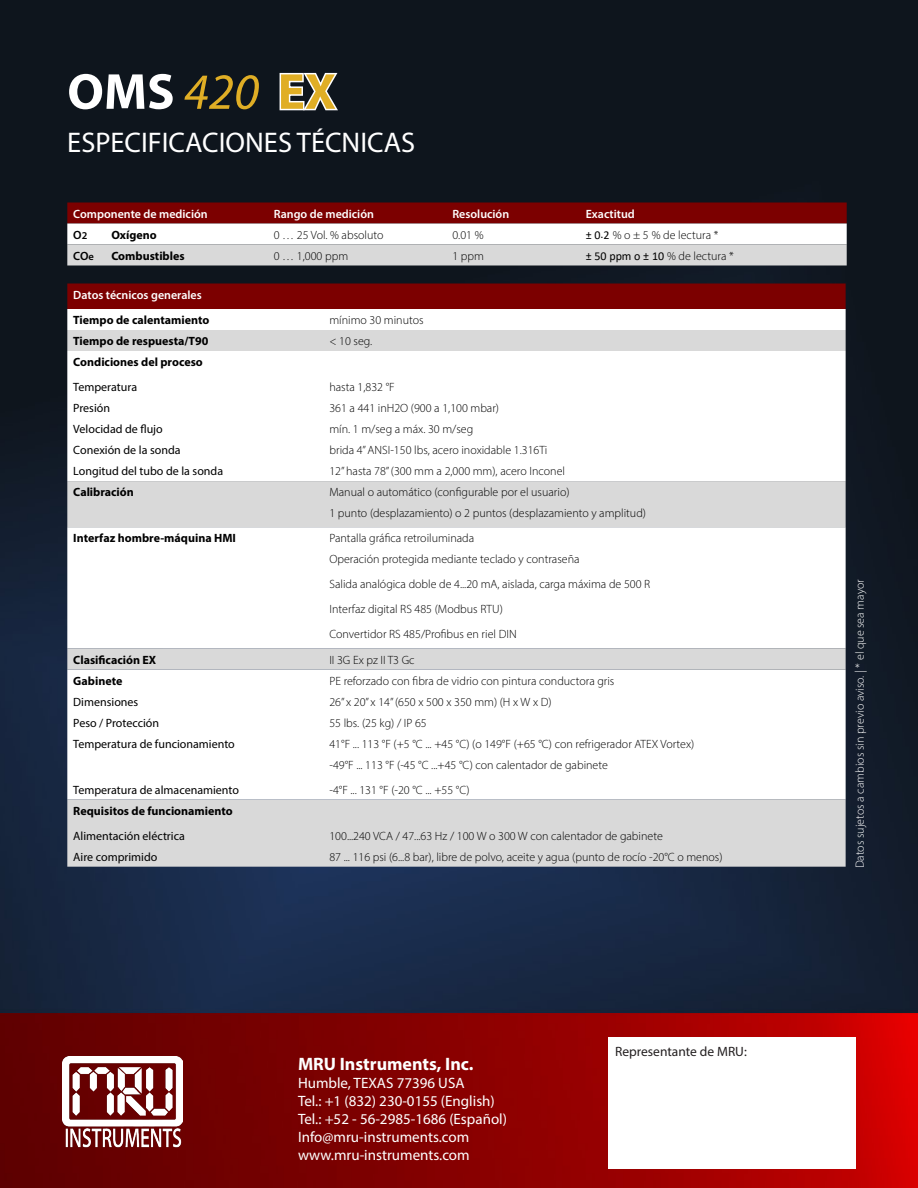
<style>
.page{position:relative;width:918px;height:1188px;background:#fff}
.page>*{position:absolute;margin:0;border:0;box-sizing:border-box;transform-origin:0 0}
.t1{font:700 51px "Myriad Pro";color:#fff}
.t2{font:28.5px "Myriad Pro";color:#fff}
.t3{font:700 18px "Myriad Pro";color:#fff}
.t4{font:15px/18px "Myriad Pro";color:#fff}
.t5{font:13.5px "Myriad Pro";color:#231f20}
.No_Spacing{font:300 12px "Myriad Pro";color:#000}
.t6{font:12px "Myriad Pro";color:#000}
.t7{font:700 12px "Myriad Pro";color:#000}
.No_Spacing-2{font:600 12px "Myriad Pro";color:#fff}
.t8{font:300 12px "Myriad Pro";color:#fff}
.No_Spacing-3{font:600 12px "Myriad Pro";color:#000}
.s1{font-weight:400;font-style:italic;color:#e0ae25}
.s2{font-size:10.5px}
.s3{font-family:"Calibri";font-weight:400}
</style>
<div class="page">
<img style="left:0;top:0;width:918px;height:1188px">
<img style="left:63px;top:1056px;width:120px;height:98px">
<div style="left:608px;top:1037px;width:248px;height:132px;background:#fff"></div>
<svg style="left:67px;top:202px;width:780px;height:64px"></svg>
<div style="left:67px;top:284px;width:779px;height:25px;background:#7c0000"></div>
<svg style="left:67px;top:309px;width:779px;height:21px"></svg>
<svg style="left:67px;top:330px;width:779px;height:537px"></svg>
<p class="t1" style="left:67px;top:58px;width:270px">OMS <span class="s1">420</span> EX</p>
<p class="t2" style="left:67px;top:125px;width:350px">ESPECIFICACIONES TÉCNICAS</p>
<p class="No_Spacing-2" style="left:73px;top:206px;width:136px">Componente de medición</p>
<p class="No_Spacing-2" style="left:274px;top:206px;width:102px">Rango de medición</p>
<p class="No_Spacing-2" style="left:452px;top:206px;width:58px">Resolución</p>
<p class="No_Spacing-2" style="left:586px;top:206px;width:51px">Exactitud</p>
<p class="No_Spacing-3" style="left:73px;top:227px;width:16px">O<span class="s2">2</span></p>
<p class="t7" style="left:111px;top:227px;width:47px">Oxígeno</p>
<p class="No_Spacing" style="left:274px;top:227px;width:111px">0 … 25 Vol. % absoluto</p>
<p class="No_Spacing" style="left:452px;top:227px;width:33px">0.01 %</p>
<p class="No_Spacing" style="left:586px;top:227px;width:134px"><span class="s3">± 0.2</span> % o ± 5 % de lectura *</p>
<p class="No_Spacing-3" style="left:73px;top:248px;width:22px">CO<span class="s2">e</span></p>
<p class="t7" style="left:111px;top:248px;width:75px">Combustibles</p>
<p class="No_Spacing" style="left:274px;top:248px;width:76px">0 … 1,000 ppm</p>
<p class="No_Spacing" style="left:452px;top:248px;width:33px">1 ppm</p>
<p class="No_Spacing" style="left:586px;top:248px;width:150px"><span class="s3">± 50 ppm o ± 10</span> % de lectura *</p>
<p class="No_Spacing-2" style="left:73px;top:287px;width:130px">Datos técnicos generales</p>
<p class="t7" style="left:73px;top:312px;width:138px">Tiempo de calentamiento</p>
<p class="No_Spacing" style="left:329px;top:313px;width:96px">mínimo 30 minutos</p>
<p class="t7" style="left:73px;top:333px;width:137px">Tiempo de respuesta/T90</p>
<p class="No_Spacing" style="left:329px;top:334px;width:44px">&lt; 10 seg.</p>
<p class="t7" style="left:73px;top:354px;width:131px">Condiciones del proceso</p>
<p class="t6" style="left:73px;top:380px;width:65px">Temperatura</p>
<p class="No_Spacing" style="left:329px;top:380px;width:67px">hasta 1,832 °F</p>
<p class="t6" style="left:73px;top:401px;width:38px">Presión</p>
<p class="No_Spacing" style="left:329px;top:401px;width:171px">361 a 441 inH2O (900 a 1,100 mbar)</p>
<p class="t6" style="left:73px;top:422px;width:91px">Velocidad de flujo</p>
<p class="No_Spacing" style="left:329px;top:422px;width:145px">mín. 1 m/seg a máx. 30 m/seg</p>
<p class="t6" style="left:73px;top:443px;width:109px">Conexión de la sonda</p>
<p class="No_Spacing" style="left:329px;top:443px;width:220px">brida 4” ANSI-150 lbs, acero inoxidable 1.316Ti</p>
<p class="t6" style="left:73px;top:464px;width:151px">Longitud del tubo de la sonda</p>
<p class="No_Spacing" style="left:329px;top:464px;width:237px">12” hasta 78” (300 mm a 2,000 mm), acero Inconel</p>
<p class="t7" style="left:73px;top:484px;width:62px">Calibración</p>
<p class="No_Spacing" style="left:329px;top:485px;width:242px">Manual o automático (configurable por el usuario)</p>
<p class="No_Spacing" style="left:329px;top:506px;width:318px">1 punto (desplazamiento) o 2 puntos (desplazamiento y amplitud)</p>
<p class="t7" style="left:73px;top:530px;width:164px">Interfaz hombre-máquina HMI</p>
<p class="No_Spacing" style="left:329px;top:531px;width:146px">Pantalla gráfica retroiluminada</p>
<p class="No_Spacing" style="left:329px;top:552px;width:252px">Operación protegida mediante teclado y contraseña</p>
<p class="No_Spacing" style="left:329px;top:577px;width:322px">Salida analógica doble de 4...20 mA, aislada, carga máxima de 500 R</p>
<p class="No_Spacing" style="left:329px;top:602px;width:175px">Interfaz digital RS 485 (Modbus RTU)</p>
<p class="No_Spacing" style="left:329px;top:627px;width:189px">Convertidor RS 485/Profibus en riel DIN</p>
<p class="t7" style="left:73px;top:652px;width:84px">Clasificación EX</p>
<p class="No_Spacing" style="left:329px;top:652px;width:87px">II 3G Ex pz II T3 Gc</p>
<p class="t7" style="left:73px;top:673px;width:51px">Gabinete</p>
<p class="No_Spacing" style="left:329px;top:673px;width:287px">PE reforzado con fibra de vidrio con pintura conductora gris</p>
<p class="t6" style="left:73px;top:694px;width:67px">Dimensiones</p>
<p class="No_Spacing" style="left:329px;top:694px;width:224px">26” x 20” x 14” (650 x 500 x 350 mm) (H x W x D)</p>
<p class="t6" style="left:73px;top:715px;width:87px">Peso / Protección</p>
<p class="No_Spacing" style="left:329px;top:715px;width:99px">55 lbs. (25 kg) / IP 65</p>
<p class="t6" style="left:73px;top:736px;width:163px">Temperatura de funcionamiento</p>
<p class="No_Spacing" style="left:329px;top:736px;width:366px">41°F ... 113 °F (+5 °C ... +45 °C) (o 149°F (+65 °C) con refrigerador ATEX Vortex)</p>
<p class="No_Spacing" style="left:329px;top:757px;width:280px">-49°F ... 113 °F (-45 °C ...+45 °C) con calentador de gabinete</p>
<p class="t6" style="left:73px;top:782px;width:167px">Temperatura de almacenamiento</p>
<p class="No_Spacing" style="left:329px;top:782px;width:142px">-4°F ... 131 °F (-20 °C ... +55 °C)</p>
<p class="t7" style="left:73px;top:803px;width:161px">Requisitos de funcionamiento</p>
<p class="t6" style="left:73px;top:828px;width:113px">Alimentación eléctrica</p>
<p class="No_Spacing" style="left:329px;top:828px;width:335px">100...240 VCA / 47...63 Hz / 100 W o 300 W con calentador de gabinete</p>
<p class="t6" style="left:73px;top:849px;width:86px">Aire comprimido</p>
<p class="No_Spacing" style="left:329px;top:849px;width:395px">87 ... 116 psi (6...8 bar), libre de polvo, aceite y agua (punto de rocío -20°C o menos)</p>
<p class="t3" style="left:298px;top:1052px;width:177px">MRU Instruments, Inc.</p>
<p class="t4" style="left:298px;top:1074px;width:211px">Humble, TEXAS 77396 USA<br>Tel.: +1 (832) 230-0155 (English)<br>Tel.: +52 - 56-2985-1686 (Español)<br>Info@mru-instruments.com www.mru-instruments.com</p>
<p class="t5" style="left:615px;top:1043px;width:133px">Representante de MRU:</p>
<p class="t8" style="left:853px;top:868px;width:291px;rotate:-90deg">Datos sujetos a cambios sin previo aviso. | * el que sea mayor</p>
</div>
